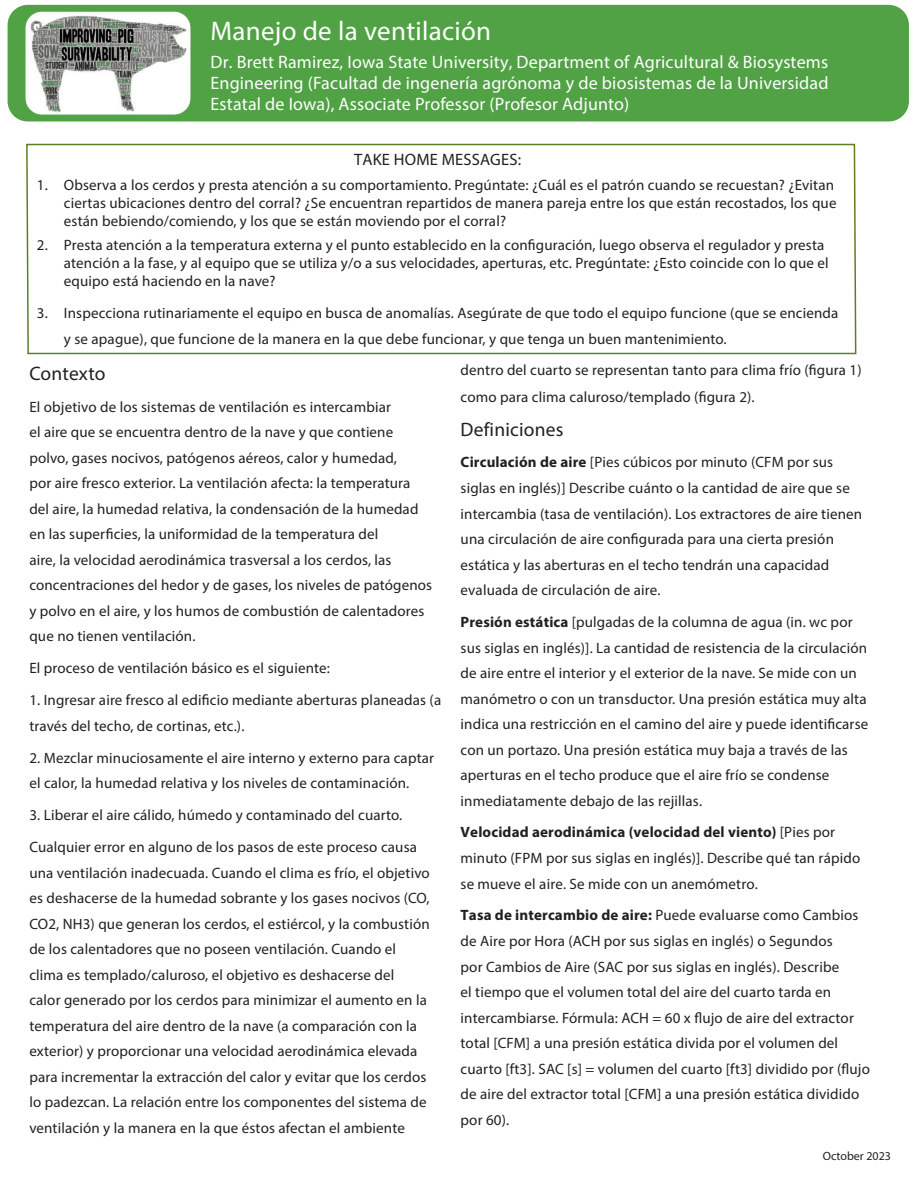
<style>
.page{position:relative;width:918px;height:1188px;background:#fff}
.page>*{position:absolute;margin:0;border:0;box-sizing:border-box;transform-origin:0 0}
.copy_-_Tables_and_Fi{font:27px "Myriad Pro";letter-spacing:.01em;color:#fff}
.copy_-_Tables_and_Fi-2{font:19.5px "Myriad Pro";letter-spacing:.01em;color:#231f20}
.copy_-_Tables_and_Fi-3{font:18px/21px "Myriad Pro";letter-spacing:.01em;color:#fff;text-align:justify}
.copy_-_Tables_and_Fi-4{font:16.5px "Myriad Pro";letter-spacing:.01em;color:#231f20}
.copy_-_Tables_and_Fi-5{font:15px/25.5px "Myriad Pro";letter-spacing:.01em;color:#231f20}
.body_copy{font:12px "Myriad Pro";color:#231f20}
.s1{font-weight:700}
</style>
<div class="page">
<div style="left:8px;top:5px;width:901px;height:116px;background:#51a145;border-radius:20px"></div>
<img style="left:26px;top:14px;width:164px;height:101px">
<div style="left:25px;top:11px;width:166px;height:104px;border:1px solid #51a145;border-radius:17px"></div>
<svg style="left:26px;top:143px;width:831px;height:212px"></svg>
<p class="copy_-_Tables_and_Fi" style="left:211px;top:14px;width:282px">Manejo de la ventilación</p>
<p class="copy_-_Tables_and_Fi-3" style="left:211px;top:52px;width:619px">Dr. Brett Ramirez, Iowa State University, Department of Agricultural &amp; Biosystems Engineering (Facultad de ingenería agrónoma y de biosistemas de la Universidad Estatal de Iowa), Associate Professor (Profesor Adjunto)</p>
<p class="copy_-_Tables_and_Fi-4" style="left:354px;top:149px;width:168px">TAKE HOME MESSAGES:</p>
<p class="copy_-_Tables_and_Fi-5" style="left:64px;top:175px;width:774px;line-height:18px;text-indent:-27px">1. Observa a los cerdos y presta atención a su comportamiento. Pregúntate: ¿Cuál es el patrón cuando se recuestan? ¿Evitan ciertas ubicaciones dentro del corral? ¿Se encuentran repartidos de manera pareja entre los que están recostados, los que están bebiendo/comiendo, y los que se están moviendo por el corral?</p>
<p class="copy_-_Tables_and_Fi-5" style="left:64px;top:236px;width:766px;line-height:18px;text-indent:-27px">2. Presta atención a la temperatura externa y el punto establecido en la configuración, luego observa el regulador y presta atención a la fase, y al equipo que se utiliza y/o a sus velocidades, aperturas, etc. Pregúntate: ¿Esto coincide con lo que el equipo está haciendo en la nave?</p>
<p class="copy_-_Tables_and_Fi-5" style="left:64px;top:300px;width:776px;text-indent:-27px">3. Inspecciona rutinariamente el equipo en busca de anomalías. Asegúrate de que todo el equipo funcione (que se encienda y se apague), que funcione de la manera en la que debe funcionar, y que tenga un buen mantenimiento.</p>
<p class="copy_-_Tables_and_Fi-2" style="left:29px;top:361px;width:78px">Contexto</p>
<p class="copy_-_Tables_and_Fi-5" style="left:29px;top:394px;width:404px">El objetivo de los sistemas de ventilación es intercambiar<br>el aire que se encuentra dentro de la nave y que contiene polvo, gases nocivos, patógenos aéreos, calor y humedad,<br>por aire fresco exterior. La ventilación afecta: la temperatura del aire, la humedad relativa, la condensación de la humedad en las superficies, la uniformidad de la temperatura del<br>aire, la velocidad aerodinámica trasversal a los cerdos, las concentraciones del hedor y de gases, los niveles de patógenos y polvo en el aire, y los humos de combustión de calentadores que no tienen ventilación.</p>
<p class="copy_-_Tables_and_Fi-5" style="left:29px;top:655px;width:302px">El proceso de ventilación básico es el siguiente:</p>
<p class="copy_-_Tables_and_Fi-5" style="left:29px;top:687px;width:413px">1. Ingresar aire fresco al edificio mediante aberturas planeadas (a través del techo, de cortinas, etc.).</p>
<p class="copy_-_Tables_and_Fi-5" style="left:29px;top:745px;width:406px">2. Mezclar minuciosamente el aire interno y externo para captar el calor, la humedad relativa y los niveles de contaminación.</p>
<p class="copy_-_Tables_and_Fi-5" style="left:29px;top:802px;width:375px">3. Liberar el aire cálido, húmedo y contaminado del cuarto.</p>
<p class="copy_-_Tables_and_Fi-5" style="left:29px;top:834px;width:402px">Cualquier error en alguno de los pasos de este proceso causa una ventilación inadecuada. Cuando el clima es frío, el objetivo es deshacerse de la humedad sobrante y los gases nocivos (CO, CO2, NH3) que generan los cerdos, el estiércol, y la combustión de los calentadores que no poseen ventilación. Cuando el clima es templado/caluroso, el objetivo es deshacerse del<br>calor generado por los cerdos para minimizar el aumento en la temperatura del aire dentro de la nave (a comparación con la exterior) y proporcionar una velocidad aerodinámica elevada para incrementar la extracción del calor y evitar que los cerdos lo padezcan. La relación entre los componentes del sistema de ventilación y la manera en la que éstos afectan el ambiente</p>
<p class="copy_-_Tables_and_Fi-5" style="left:461px;top:357px;width:403px;line-height:27px">dentro del cuarto se representan tanto para clima frío (figura 1) como para clima caluroso/templado (figura 2).</p>
<p class="copy_-_Tables_and_Fi-2" style="left:461px;top:417px;width:104px">Definiciones</p>
<p class="copy_-_Tables_and_Fi-5" style="left:461px;top:449px;width:403px"><span class="s1">Circulación de aire</span> [Pies cúbicos por minuto (CFM por sus siglas en inglés)] Describe cuánto o la cantidad de aire que se intercambia (tasa de ventilación). Los extractores de aire tienen una circulación de aire configurada para una cierta presión estática y las aberturas en el techo tendrán una capacidad evaluada de circulación de aire.</p>
<p class="copy_-_Tables_and_Fi-5" style="left:461px;top:609px;width:409px"><span class="s1">Presión estática</span> [pulgadas de la columna de agua (in. wc por sus siglas en inglés)]. La cantidad de resistencia de la circulación de aire entre el interior y el exterior de la nave. Se mide con un manómetro o con un transductor. Una presión estática muy alta indica una restricción en el camino del aire y puede identificarse con un portazo. Una presión estática muy baja a través de las aperturas en el techo produce que el aire frío se condense inmediatamente debajo de las rejillas.</p>
<p class="copy_-_Tables_and_Fi-5" style="left:461px;top:819px;width:401px"><span class="s1">Velocidad aerodinámica (velocidad del viento)</span> [Pies por minuto (FPM por sus siglas en inglés)]. Describe qué tan rápido se mueve el aire. Se mide con un anemómetro.</p>
<p class="copy_-_Tables_and_Fi-5" style="left:461px;top:902px;width:411px"><span class="s1">Tasa de intercambio de aire:</span> Puede evaluarse como Cambios de Aire por Hora (ACH por sus siglas en inglés) o Segundos<br>por Cambios de Aire (SAC por sus siglas en inglés). Describe<br>el tiempo que el volumen total del aire del cuarto tarda en intercambiarse. Fórmula: ACH = 60 x flujo de aire del extractor total [CFM] a una presión estática divida por el volumen del cuarto [ft3]. SAC [s] = volumen del cuarto [ft3] dividido por (flujo de aire del extractor total [CFM] a una presión estática dividido por 60).</p>
<p class="body_copy" style="left:823px;top:1148px;width:70px">October 2023</p>
</div>
